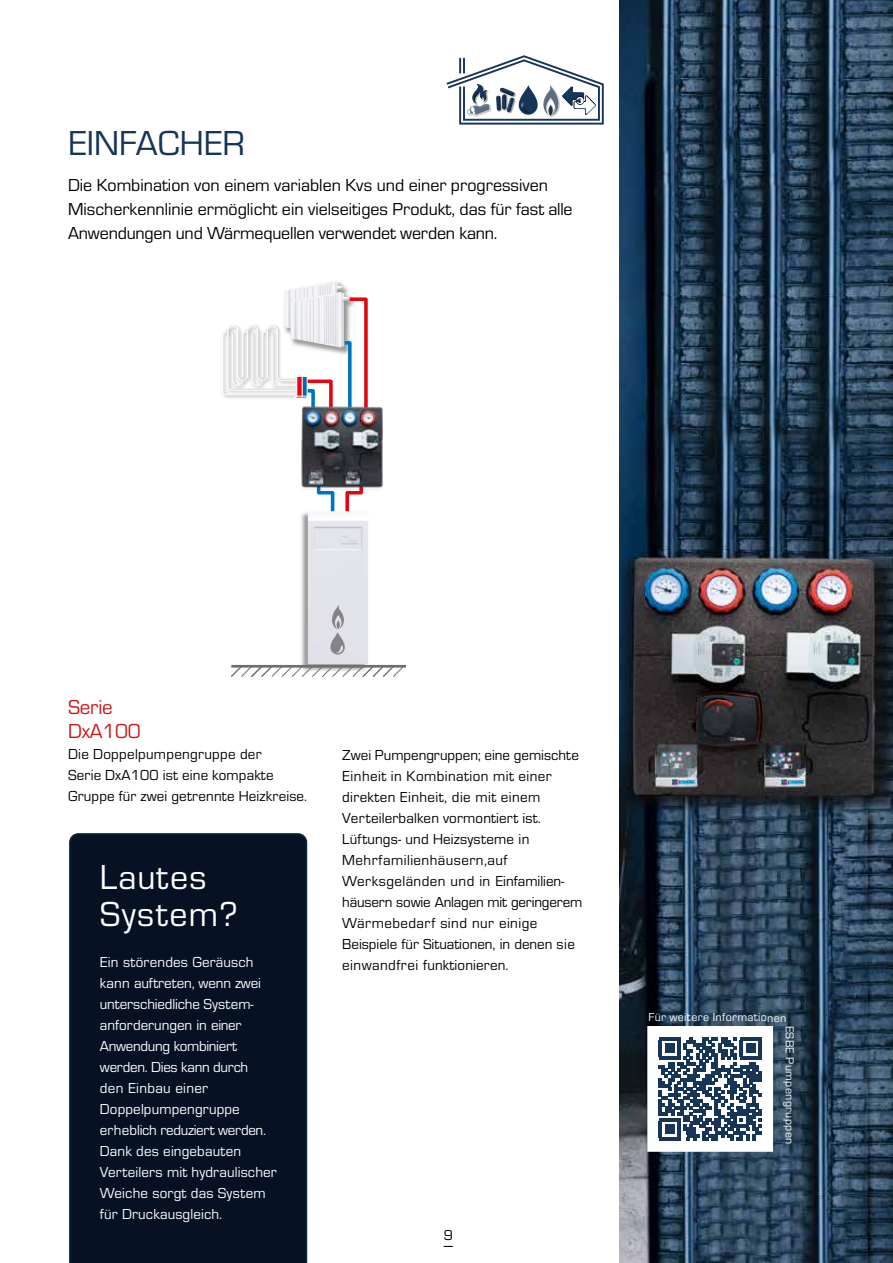
<style>
.page{position:relative;width:893px;height:1263px;background:#fff}
.page>*{position:absolute;margin:0;border:0;box-sizing:border-box;transform-origin:0 0}
.t1{font:36px/37.5px "ESBE Eurostile";letter-spacing:.03em;color:#fff}
.t2{font:36px "ESBE Eurostile";color:#173557}
.t3{font:21px/24px "ESBE Eurostile";letter-spacing:-.01em;color:#cd1719}
.t4{font:18px/24px "ESBE Eurostile";color:#000}
.t5{font:15px/21px "ESBE Eurostile";letter-spacing:.01em;color:#000}
.t6{font:15px/21px "ESBE Eurostile";letter-spacing:.01em;color:#fff}
.t7{font:12px "ESBE Eurostile";letter-spacing:.03em;color:#fff}
</style>
<div class="page">
<img style="left:620px;top:0;width:273px;height:1263px">
<svg style="left:446px;top:55px;width:158px;height:70px"></svg>
<div style="left:518px;top:100px;width:14px;height:13px;background:#000;opacity:.75"></div>
<img style="left:342px;top:283px;width:6px;height:6px">
<img style="left:284px;top:281px;width:58px;height:36px">
<img style="left:288px;top:289px;width:61px;height:28px">
<img style="left:290px;top:292px;width:58px;height:25px">
<img style="left:222px;top:317px;width:73px;height:82px">
<img style="left:299px;top:528px;width:69px;height:137px">
<div style="left:308px;top:528px;width:60px;height:136px;background:#e2e4e9"></div>
<svg style="left:330px;top:605px;width:15px;height:49px"></svg>
<svg style="left:295px;top:296px;width:85px;height:232px"></svg>
<hr style="left:231px;top:665px;width:175px;height:3px;background:#706f6f">
<svg style="left:231px;top:665px;width:174px;height:12px"></svg>
<img style="left:300px;top:405px;width:83px;height:84px">
<div style="left:69px;top:833px;width:238px;height:430px;background:#061224"></div>
<div style="left:649px;top:1027px;width:123px;height:123px;background:#fff"></div>
<svg style="left:659px;top:1037px;width:103px;height:103px"></svg>
<hr style="left:659px;top:1137px;width:21px;height:3px;background:#173557">
<div style="left:665px;top:1125px;width:9px;height:9px;background:#173557"></div>
<div style="left:647px;top:1026px;width:126px;height:126px;border:3px solid #fff"></div>
<h1 class="t2" style="left:68px;top:123px;width:179px">EINFACHER</h1>
<p class="t4" style="left:68px;top:174px;width:506px">Die Kombination von einem variablen Kvs und einer progressiven<br>Mischerkennlinie ermöglicht ein vielseitiges Produkt, das für fast alle<br>Anwendungen und Wärmequellen verwendet werden kann.</p>
<h2 class="t3" style="left:68px;top:696px;width:74px">Serie<br>DxA100</h2>
<p class="t5" style="left:68px;top:744px;width:241px">Die Doppelpumpengruppe der<br>Serie DxA100 ist eine kompakte<br>Gruppe für zwei getrennte Heizkreise.</p>
<p class="t5" style="left:342px;top:745px;width:242px">Zwei Pumpengruppen; eine gemischte Einheit in Kombination mit einer direkten Einheit, die mit einem Verteilerbalken vormontiert ist.<br>Lüftungs- und Heizsysteme in Mehrfamilienhäusern,auf Werksgeländen und in Einfamilien&shy;häusern sowie Anlagen mit geringerem Wärmebedarf sind nur einige Beispiele für Situationen, in denen sie einwandfrei funktionieren.</p>
<h1 class="t1" style="left:100px;top:859px;width:139px">Lautes<br>System?</h1>
<p class="t6" style="left:100px;top:952px;width:178px">Ein störendes Geräusch kann auftreten, wenn zwei unterschiedliche System&shy;anforderungen in einer<br>Anwendung kombiniert werden. Dies kann durch<br>den Einbau einer<br>Doppelpumpengruppe erheblich reduziert werden.<br>Dank des eingebauten<br>Verteilers mit hydraulischer<br>Weiche sorgt das System für Druckausgleich.</p>
<p class="t5" style="left:444px;top:1225px;width:11px">9</p>
<p class="t7" style="left:648px;top:1011px;width:139px">Für weitere Informationen</p>
<p class="t7" style="left:796px;top:1026px;width:120px;rotate:90deg">ESBE Pumpengruppen</p>
</div>
